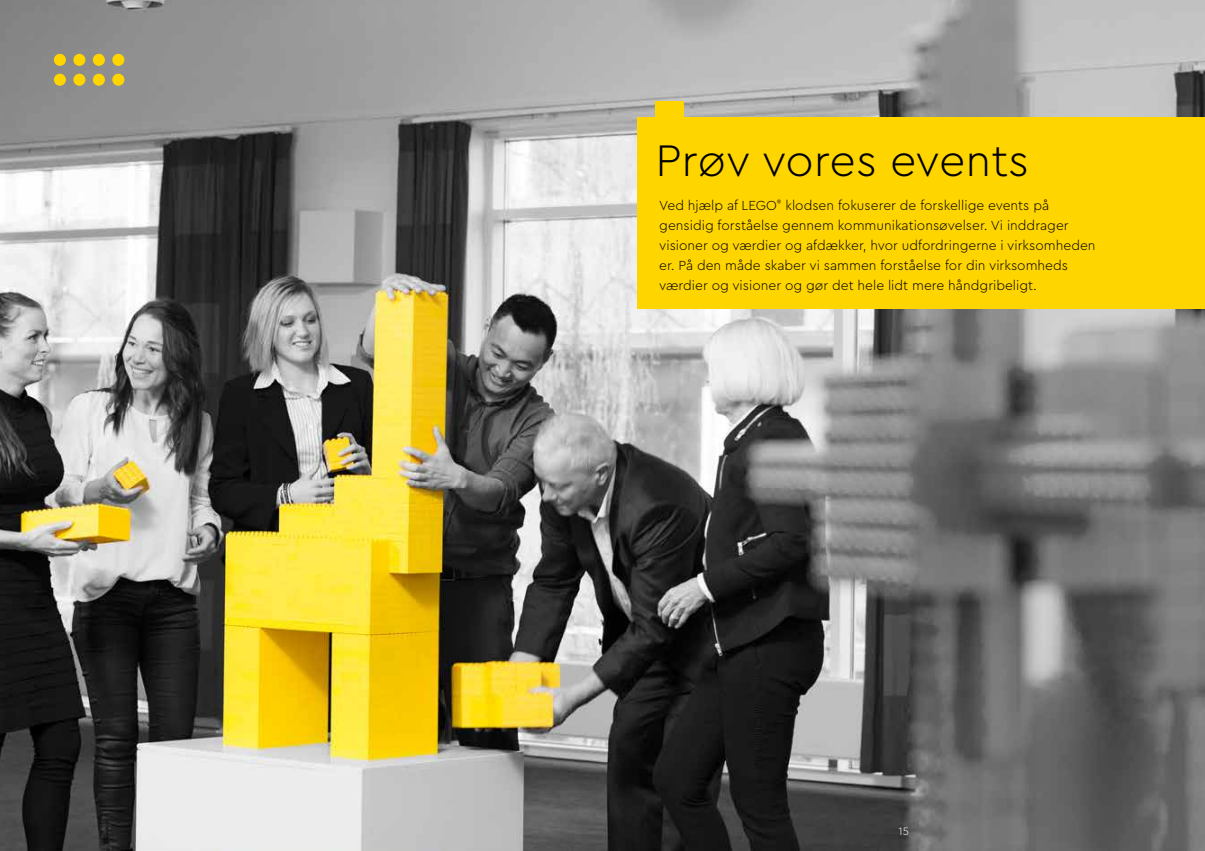
<style>
.page{position:relative;width:1205px;height:851px;background:#fff}
.page>*{position:absolute;margin:0;border:0;box-sizing:border-box;transform-origin:0 0}
.t1{font:300 46.25px "Cera Pro";color:#000}
.t2{font:300 13.75px/20px "Cera Pro";color:#000}
.t3{font:300 11.25px "Cera Pro";color:#fff}
</style>
<div class="page">
<img style="left:0;top:0;width:1205px;height:850px">
<div style="left:638px;top:117px;width:567px;height:191px;background:#ffd500"></div>
<div style="left:54px;top:54px;width:12px;height:12px;background:#ffd500;border-radius:50%"></div>
<div style="left:73px;top:54px;width:12px;height:12px;background:#ffd500;border-radius:50%"></div>
<div style="left:93px;top:54px;width:12px;height:12px;background:#ffd500;border-radius:50%"></div>
<div style="left:112px;top:54px;width:12px;height:12px;background:#ffd500;border-radius:50%"></div>
<div style="left:73px;top:74px;width:12px;height:12px;background:#ffd500;border-radius:50%"></div>
<div style="left:93px;top:74px;width:12px;height:12px;background:#ffd500;border-radius:50%"></div>
<div style="left:112px;top:74px;width:12px;height:12px;background:#ffd500;border-radius:50%"></div>
<div style="left:54px;top:74px;width:12px;height:12px;background:#ffd500;border-radius:50%"></div>
<div style="left:656px;top:100px;width:28px;height:33px;background:#ffd500"></div>
<h1 class="t1" style="left:656px;top:129px;width:375px">Prøv vores events</h1>
<p class="t2" style="left:659px;top:195px;width:438px">Ved hjælp af LEGO<sup>®</sup> klodsen fokuserer de forskellige events på gensidig forståelse gennem kommunikationsøvelser. Vi inddrager visioner og værdier og afdækker, hvor udfordringerne i virksomheden er. På den måde skaber vi sammen forståelse for din virksomheds værdier og visioner og gør det hele lidt mere håndgribeligt.</p>
<p class="t3" style="left:898px;top:823px;width:12px">15</p>
</div>
